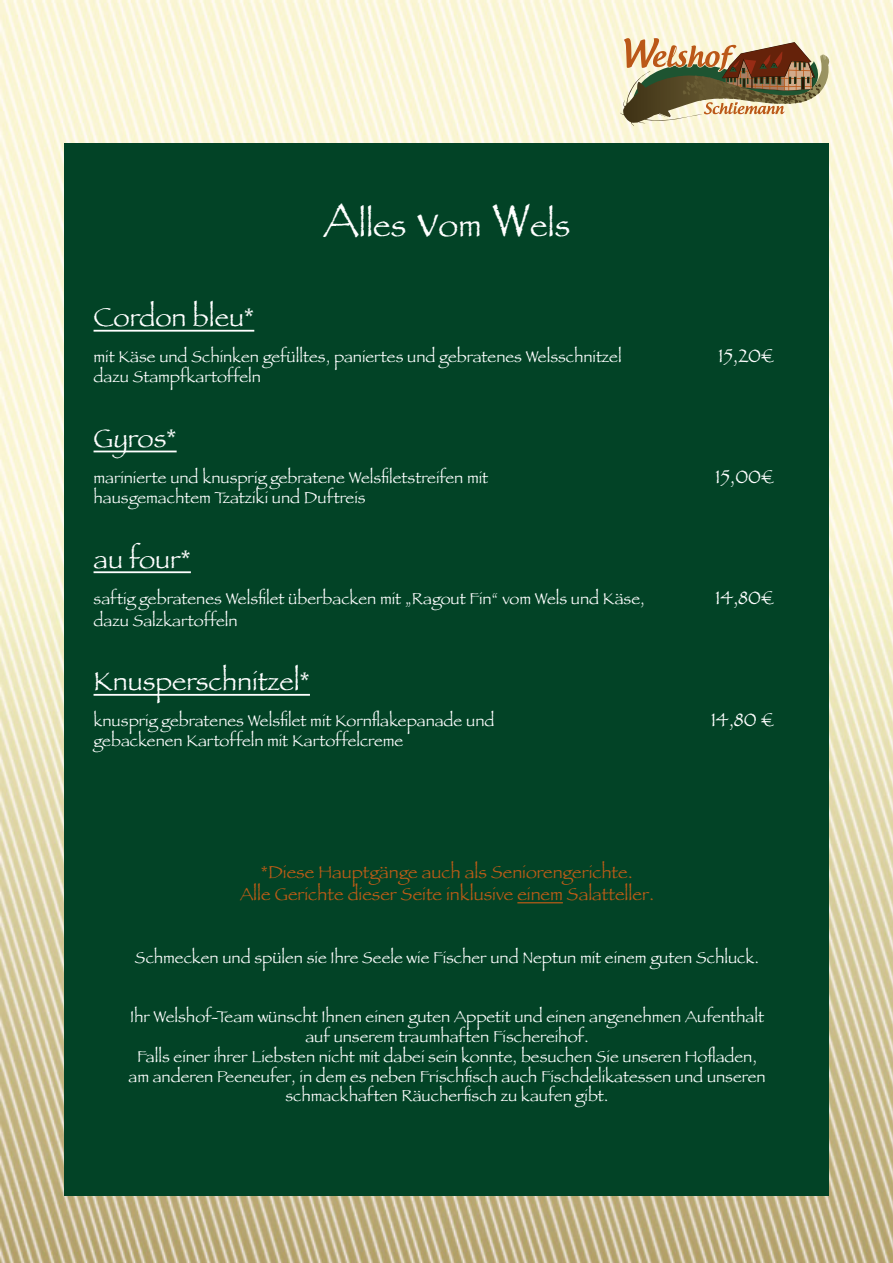
<style>
.page{position:relative;width:893px;height:1263px;background:#fff}
.page>*{position:absolute;margin:0;border:0;box-sizing:border-box;transform-origin:0 0}
.Head{font:33px "Papyrus";color:#fff}
.t1{font:27px "Papyrus";color:#fff}
.t2{font:19.5px "Papyrus";color:#fff}
.t3{font:18px "Papyrus";color:#bd5c17}
.t4{font:16.5px/19.8px "Papyrus";color:#fff;text-align:center}
.s1{font-size:48px}
</style>
<div class="page">
<img style="left:0;top:0;width:893px;height:1263px">
<div style="left:64px;top:143px;width:765px;height:1052px;background:#024326"></div>
<svg style="left:620px;top:38px;width:209px;height:88px;background:#ac9979"></svg>
<hr style="left:94px;top:330px;width:160px;height:2px;background:#fff">
<hr style="left:94px;top:451px;width:83px;height:1px;background:#fff">
<hr style="left:94px;top:571px;width:97px;height:2px;background:#fff">
<hr style="left:94px;top:694px;width:216px;height:2px;background:#fff">
<hr style="left:517px;top:902px;width:46px;height:1px;background:#bd5c17">
<p class="Head" style="left:324px;top:205px;width:248px"><span class="s1">A</span>lles <span class="s1">v</span>om <span class="s1">W</span>els</p>
<p class="t1" style="left:94px;top:301px;width:162px">Cordon bleu*</p>
<p class="t4" style="left:94px;top:347px;width:530px">mit Käse und Schinken gefülltes, paniertes und gebratenes Welsschnitzel</p>
<p class="t2" style="left:718px;top:344px;width:57px">15,20€</p>
<p class="t4" style="left:94px;top:367px;width:169px">dazu Stampfkartoffeln</p>
<p class="t1" style="left:94px;top:422px;width:85px">Gyros*</p>
<p class="t4" style="left:94px;top:467px;width:396px">marinierte und knusprig gebratene Welsfiletstreifen mit</p>
<p class="t2" style="left:715px;top:465px;width:60px">15,00€</p>
<p class="t4" style="left:94px;top:487px;width:274px">hausgemachtem Tzatziki und Duftreis</p>
<p class="t1" style="left:94px;top:543px;width:99px">au four*</p>
<p class="t4" style="left:94px;top:588px;width:553px">saftig gebratenes Welsfilet überbacken mit „Ragout Fin“ vom Wels und Käse,</p>
<p class="t2" style="left:715px;top:586px;width:60px">14,80€</p>
<p class="t4" style="left:94px;top:610px;width:146px">dazu Salzkartoffeln</p>
<p class="t1" style="left:94px;top:665px;width:218px">Knusperschnitzel*</p>
<p class="t4" style="left:94px;top:711px;width:402px">knusprig gebratenes Welsfilet mit Kornflakepanade und</p>
<p class="t2" style="left:711px;top:708px;width:64px">14,80 €</p>
<p class="t4" style="left:94px;top:731px;width:311px">gebackenen Kartoffeln mit Kartoffelcreme</p>
<p class="t3" style="left:261px;top:861px;width:373px">*Diese Hauptgänge auch als Seniorengerichte.</p>
<p class="t3" style="left:240px;top:883px;width:415px">Alle Gerichte dieser Seite inklusive einem Salatteller.</p>
<p class="t4" style="left:135px;top:947px;width:626px">Schmecken und spülen sie Ihre Seele wie Fischer und Neptun mit einem guten Schluck.</p>
<p class="t4" style="left:130px;top:1006px;width:635px">Ihr Welshof-Team wünscht Ihnen einen guten Appetit und einen angenehmen Aufenthalt</p>
<p class="t4" style="left:305px;top:1026px;width:285px">auf unserem traumhaften Fischereihof.</p>
<p class="t4" style="left:129px;top:1046px;width:638px">Falls einer ihrer Liebsten nicht mit dabei sein konnte, besuchen Sie unseren Hofladen, am anderen Peeneufer, in dem es neben Frischfisch auch Fischdelikatessen und unseren schmackhaften Räucherfisch zu kaufen gibt.</p>
</div>
